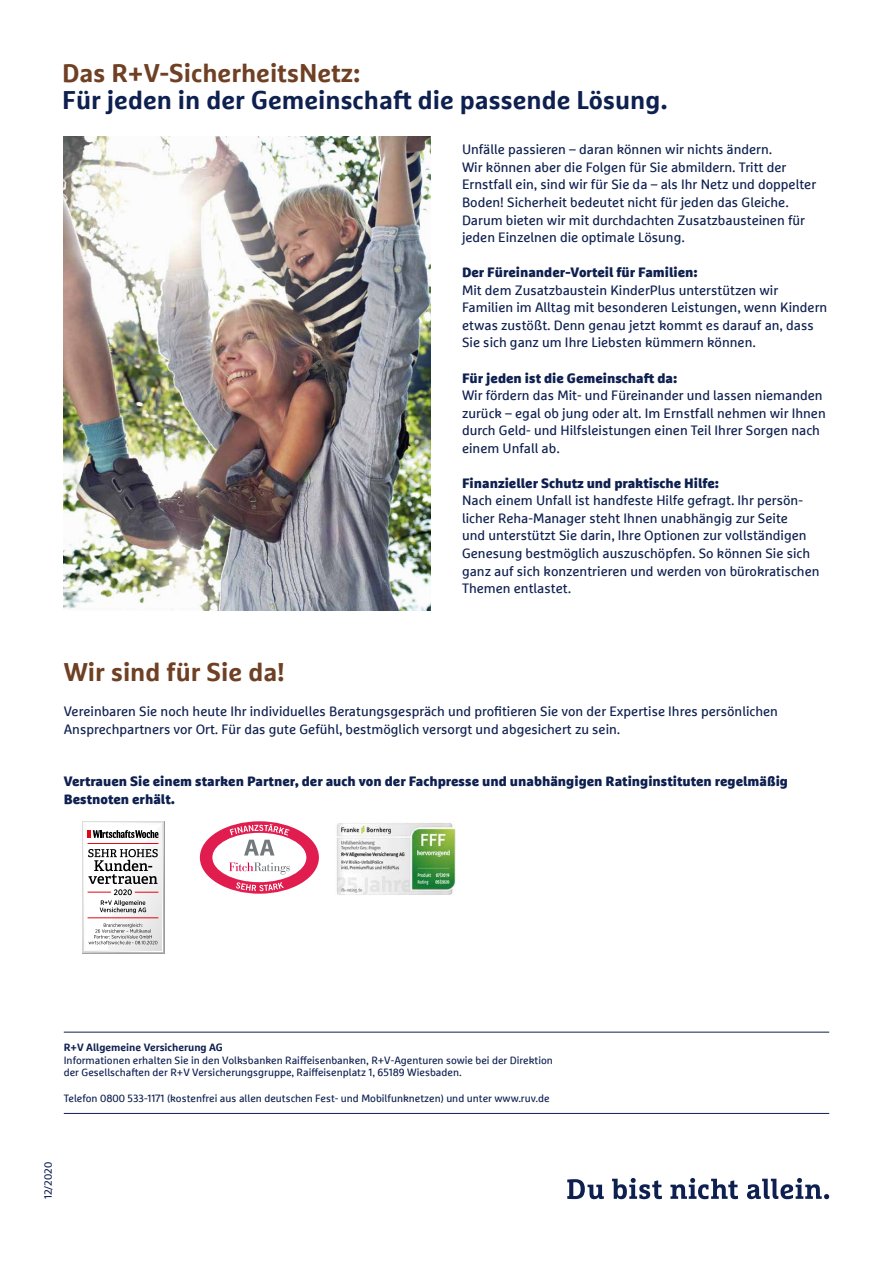
<style>
.page{position:relative;width:893px;height:1263px;background:#fff}
.page>*{position:absolute;margin:0;border:0;box-sizing:border-box;transform-origin:0 0}
.t1{font:700 25.5px "Marselisfor Ru V";color:#0e2050}
.t2{font:700 25.5px "Marselisfor Ru V";color:#6f4024}
.t3{font:13.5px/17.5px "Marselisfor Ru V";color:#0e2050}
.t4{font:900 13.5px/17.5px "Marselisfor Ru V";color:#0e2050}
.t5{font:10.5px/12.6px "Marselisfor Ru V";color:#0e2050}
.t6{font:700 10.5px "Marselisfor Ru V";color:#0e2050}
</style>
<div class="page">
<img style="left:64px;top:137px;width:367px;height:474px">
<img style="left:337px;top:821px;width:118px;height:74px">
<div style="left:200px;top:821px;width:119px;height:73px;background:#e01d4e;border-radius:50%"></div>
<div style="left:212px;top:833px;width:94px;height:49px;background:#fff;border-radius:50%"></div>
<svg style="left:236px;top:882px;width:48px;height:9px"></svg>
<svg style="left:229px;top:862px;width:61px;height:13px"></svg>
<svg style="left:230px;top:824px;width:59px;height:31px"></svg>
<div style="left:82px;top:821px;width:82px;height:132px;border:1px solid #fff"></div>
<div style="left:84px;top:823px;width:78px;height:128px;border:1px solid #fff"></div>
<svg style="left:85px;top:824px;width:76px;height:126px"></svg>
<hr style="left:64px;top:1113px;width:765px;height:1px;background:#0e2050">
<hr style="left:64px;top:1032px;width:765px;height:1px;background:#0e2050">
<svg style="left:567px;top:1179px;width:37px;height:20px"></svg>
<svg style="left:612px;top:1178px;width:50px;height:21px"></svg>
<svg style="left:670px;top:1178px;width:68px;height:21px"></svg>
<svg style="left:747px;top:1178px;width:82px;height:21px"></svg>
<h1 class="t2" style="left:62px;top:57px;width:300px">Das R+V-SicherheitsNetz:</h1>
<h1 class="t1" style="left:62px;top:84px;width:607px">Für jeden in der Gemeinschaft die passende Lösung.</h1>
<p class="t3" style="left:462px;top:141px;width:356px">Unfälle passieren – daran können wir nichts ändern.<br>Wir können aber die Folgen für Sie abmildern. Tritt der Ernstfall ein, sind wir für Sie da – als Ihr Netz und doppelter Boden! Sicherheit bedeutet nicht für jeden das Gleiche.<br>Darum bieten wir mit durchdachten Zusatzbausteinen für jeden Einzelnen die optimale Lösung.</p>
<p class="t4" style="left:462px;top:263px;width:237px">Der Füreinander-Vorteil für Familien:</p>
<p class="t3" style="left:462px;top:281px;width:367px">Mit dem Zusatzbaustein KinderPlus unterstützen wir Familien im Alltag mit besonderen Leistungen, wenn Kindern etwas zustößt. Denn genau jetzt kommt es darauf an, dass Sie sich ganz um Ihre Liebsten kümmern können.</p>
<p class="t4" style="left:462px;top:369px;width:217px">Für jeden ist die Gemeinschaft da:</p>
<p class="t3" style="left:462px;top:386px;width:365px">Wir fördern das Mit- und Füreinander und lassen niemanden zurück – egal ob jung oder alt. Im Ernstfall nehmen wir Ihnen durch Geld- und Hilfsleistungen einen Teil Ihrer Sorgen nach einem Unfall ab.</p>
<p class="t4" style="left:462px;top:474px;width:258px">Finanzieller Schutz und praktische Hilfe:</p>
<p class="t3" style="left:462px;top:492px;width:359px">Nach einem Unfall ist handfeste Hilfe gefragt. Ihr persön&shy;licher Reha-Manager steht Ihnen unabhängig zur Seite<br>und unterstützt Sie darin, Ihre Optionen zur vollständigen Genesung bestmöglich auszuschöpfen. So können Sie sich ganz auf sich konzentrieren und werden von bürokratischen Themen entlastet.</p>
<h1 class="t2" style="left:64px;top:656px;width:223px">Wir sind für Sie da!</h1>
<p class="t3" style="left:64px;top:702px;width:716px">Vereinbaren Sie noch heute Ihr individuelles Beratungsgespräch und profitieren Sie von der Expertise Ihres persönlichen<br>Ansprechpartners vor Ort. Für das gute Gefühl, bestmöglich versorgt und abgesichert zu sein.</p>
<p class="t4" style="left:64px;top:772px;width:726px">Vertrauen Sie einem starken Partner, der auch von der Fachpresse und unabhängigen Ratinginstituten regelmäßig<br>Bestnoten erhält.</p>
<p class="t6" style="left:64px;top:1041px;width:161px">R+V Allgemeine Versicherung AG</p>
<p class="t5" style="left:64px;top:1054px;width:491px">Informationen erhalten Sie in den Volksbanken Raiffeisenbanken, R+V-Agenturen sowie bei der Direktion der Gesellschaften der R+V Versicherungsgruppe, Raiffeisenplatz 1, 65189 Wiesbaden.</p>
<p class="t5" style="left:64px;top:1091px;width:487px">Telefon 0800 533-1171 (kostenfrei aus allen deutschen Fest- und Mobilfunknetzen) und unter www.ruv.de</p>
<p class="t5" style="left:42px;top:1199px;width:39px;rotate:-90deg">12/2020</p>
</div>
